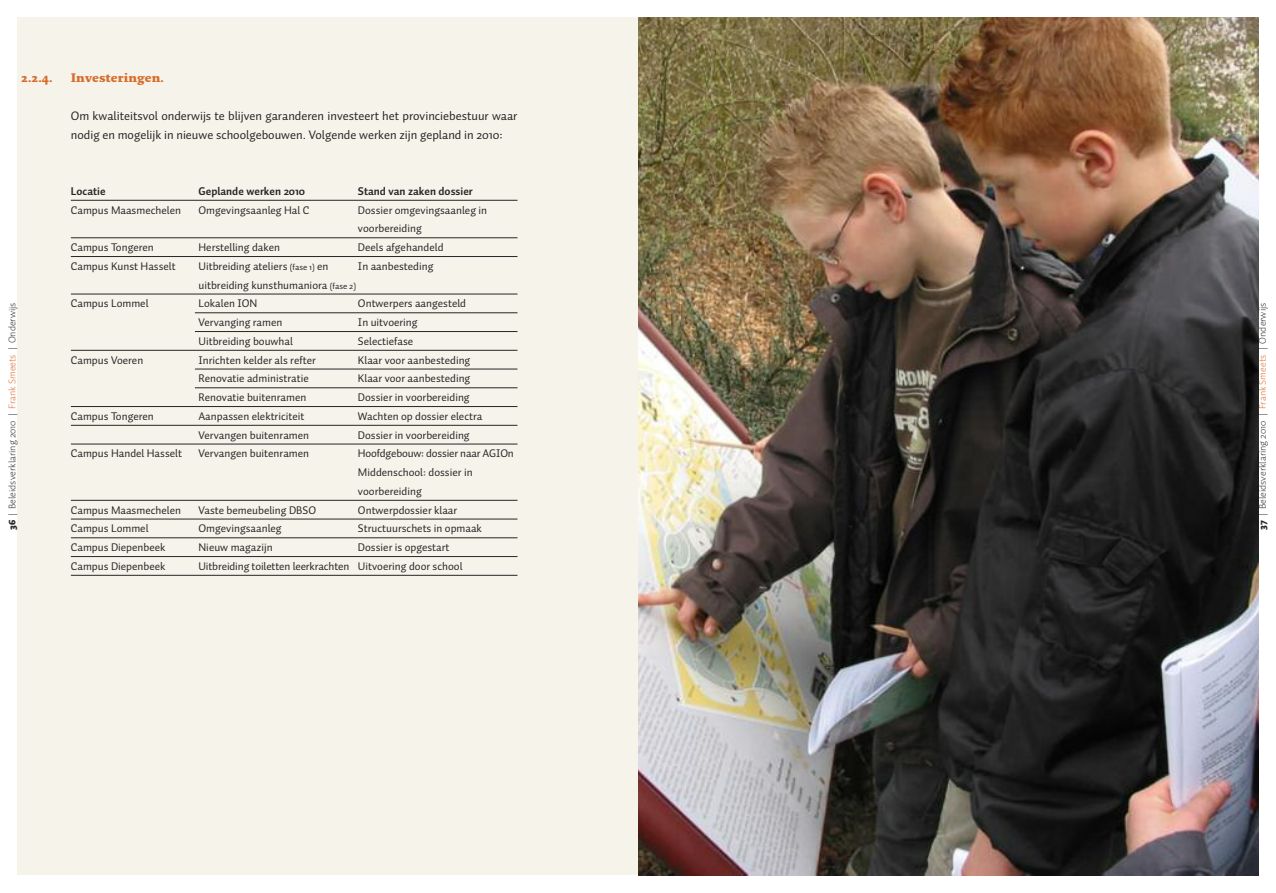
<style>
.page{position:relative;width:1276px;height:893px;background:#fff}
.page>*{position:absolute;margin:0;border:0;box-sizing:border-box;transform-origin:0 0}
.t1{font:12.5px/18.8px "Auto 2";color:#272627}
.t2{font:900 12px "Fresco";color:#d76c2c}
.t3{font:11.25px/18.8px "Auto 2";color:#272627}
.t4{font:700 11.25px "Auto 2";color:#272627}
.t5{font:300 10px "Auto 2";color:#272627}
.s1{font-weight:900}
.s2{color:#d76c2c}
.s3{font-size:8.75px}
</style>
<div class="page">
<div style="left:18px;top:18px;width:620px;height:857px;background:#f6f3ea"></div>
<hr style="left:71px;top:200px;width:446px;height:1px;background:#272627">
<hr style="left:71px;top:238px;width:446px;height:1px;background:#272627">
<hr style="left:71px;top:256px;width:446px;height:1px;background:#272627">
<hr style="left:71px;top:294px;width:446px;height:1px;background:#272627">
<hr style="left:195px;top:313px;width:322px;height:1px;background:#272627">
<hr style="left:195px;top:331px;width:322px;height:1px;background:#272627">
<hr style="left:71px;top:350px;width:446px;height:1px;background:#272627">
<hr style="left:195px;top:369px;width:322px;height:1px;background:#272627">
<hr style="left:195px;top:388px;width:322px;height:1px;background:#272627">
<hr style="left:71px;top:406px;width:446px;height:1px;background:#272627">
<hr style="left:71px;top:425px;width:446px;height:1px;background:#272627">
<hr style="left:71px;top:444px;width:446px;height:1px;background:#272627">
<hr style="left:71px;top:500px;width:446px;height:1px;background:#272627">
<hr style="left:71px;top:519px;width:446px;height:1px;background:#272627">
<hr style="left:71px;top:538px;width:446px;height:1px;background:#272627">
<hr style="left:71px;top:556px;width:446px;height:1px;background:#272627">
<hr style="left:71px;top:575px;width:446px;height:1px;background:#272627">
<img style="left:638px;top:18px;width:620px;height:857px">
<p class="t2" style="left:21px;top:71px;width:33px">2.2.4.</p>
<p class="t2" style="left:71px;top:71px;width:95px">Investeringen.</p>
<p class="t1" style="left:71px;top:107px;width:448px">Om kwaliteitsvol onderwijs te blijven garanderen investeert het provinciebestuur waar nodig en mogelijk in nieuwe schoolgebouwen. Volgende werken zijn gepland in 2010:</p>
<p class="t5" style="left:9px;top:530px;width:229px;rotate:-90deg"><span class="s1">36</span> | Beleidsverklaring 2010 | <span class="s2">Frank Smeets</span> | Onderwijs</p>
<p class="t4" style="left:71px;top:187px;width:36px">Locatie</p>
<p class="t4" style="left:198px;top:187px;width:108px">Geplande werken 2010</p>
<p class="t4" style="left:358px;top:187px;width:116px">Stand van zaken dossier</p>
<p class="t3" style="left:71px;top:201px;width:112px">Campus Maasmechelen</p>
<p class="t3" style="left:198px;top:201px;width:112px">Omgevingsaanleg Hal C</p>
<p class="t3" style="left:358px;top:201px;width:131px">Dossier omgevingsaanleg in voorbereiding</p>
<p class="t3" style="left:71px;top:239px;width:85px">Campus Tongeren</p>
<p class="t3" style="left:198px;top:239px;width:83px">Herstelling daken</p>
<p class="t3" style="left:358px;top:239px;width:87px">Deels afgehandeld</p>
<p class="t3" style="left:71px;top:258px;width:106px">Campus Kunst Hasselt</p>
<p class="t3" style="left:198px;top:258px;width:132px">Uitbreiding ateliers <span class="s3">(fase 1)</span> en</p>
<p class="t3" style="left:358px;top:258px;width:77px">In aanbesteding</p>
<p class="t3" style="left:198px;top:276px;width:159px">uitbreiding kunsthumaniora <span class="s3">(fase 2)</span></p>
<p class="t3" style="left:71px;top:295px;width:79px">Campus Lommel</p>
<p class="t3" style="left:198px;top:295px;width:60px">Lokalen ION</p>
<p class="t3" style="left:358px;top:295px;width:110px">Ontwerpers aangesteld</p>
<p class="t3" style="left:198px;top:314px;width:85px">Vervanging ramen</p>
<p class="t3" style="left:358px;top:314px;width:61px">In uitvoering</p>
<p class="t3" style="left:198px;top:333px;width:96px">Uitbreiding bouwhal</p>
<p class="t3" style="left:358px;top:333px;width:57px">Selectiefase</p>
<p class="t3" style="left:71px;top:351px;width:74px">Campus Voeren</p>
<p class="t3" style="left:198px;top:351px;width:119px">Inrichten kelder als refter</p>
<p class="t3" style="left:358px;top:351px;width:114px">Klaar voor aanbesteding</p>
<p class="t3" style="left:198px;top:370px;width:112px">Renovatie administratie</p>
<p class="t3" style="left:358px;top:370px;width:114px">Klaar voor aanbesteding</p>
<p class="t3" style="left:198px;top:389px;width:109px">Renovatie buitenramen</p>
<p class="t3" style="left:358px;top:389px;width:113px">Dossier in voorbereiding</p>
<p class="t3" style="left:71px;top:408px;width:85px">Campus Tongeren</p>
<p class="t3" style="left:198px;top:408px;width:107px">Aanpassen elektriciteit</p>
<p class="t3" style="left:358px;top:408px;width:126px">Wachten op dossier electra</p>
<p class="t3" style="left:198px;top:426px;width:112px">Vervangen buitenramen</p>
<p class="t3" style="left:358px;top:426px;width:113px">Dossier in voorbereiding</p>
<p class="t3" style="left:71px;top:445px;width:113px">Campus Handel Hasselt</p>
<p class="t3" style="left:198px;top:445px;width:112px">Vervangen buitenramen</p>
<p class="t3" style="left:358px;top:445px;width:157px">Hoofdgebouw: dossier naar AGIOn<br>Middenschool: dossier in voorbereiding</p>
<p class="t3" style="left:71px;top:501px;width:112px">Campus Maasmechelen</p>
<p class="t3" style="left:198px;top:501px;width:119px">Vaste bemeubeling DBSO</p>
<p class="t3" style="left:358px;top:501px;width:101px">Ontwerpdossier klaar</p>
<p class="t3" style="left:71px;top:520px;width:79px">Campus Lommel</p>
<p class="t3" style="left:198px;top:520px;width:85px">Omgevingsaanleg</p>
<p class="t3" style="left:358px;top:520px;width:125px">Structuurschets in opmaak</p>
<p class="t3" style="left:71px;top:539px;width:96px">Campus Diepenbeek</p>
<p class="t3" style="left:198px;top:539px;width:76px">Nieuw magazijn</p>
<p class="t3" style="left:358px;top:539px;width:93px">Dossier is opgestart</p>
<p class="t3" style="left:71px;top:558px;width:96px">Campus Diepenbeek</p>
<p class="t3" style="left:198px;top:558px;width:266px">Uitbreiding toiletten leerkrachten Uitvoering door school</p>
<p class="t5" style="left:1259px;top:530px;width:229px;rotate:-90deg"><span class="s1">37</span> | Beleidsverklaring 2010 | <span class="s2">Frank Smeets</span> | Onderwijs</p>
</div>
